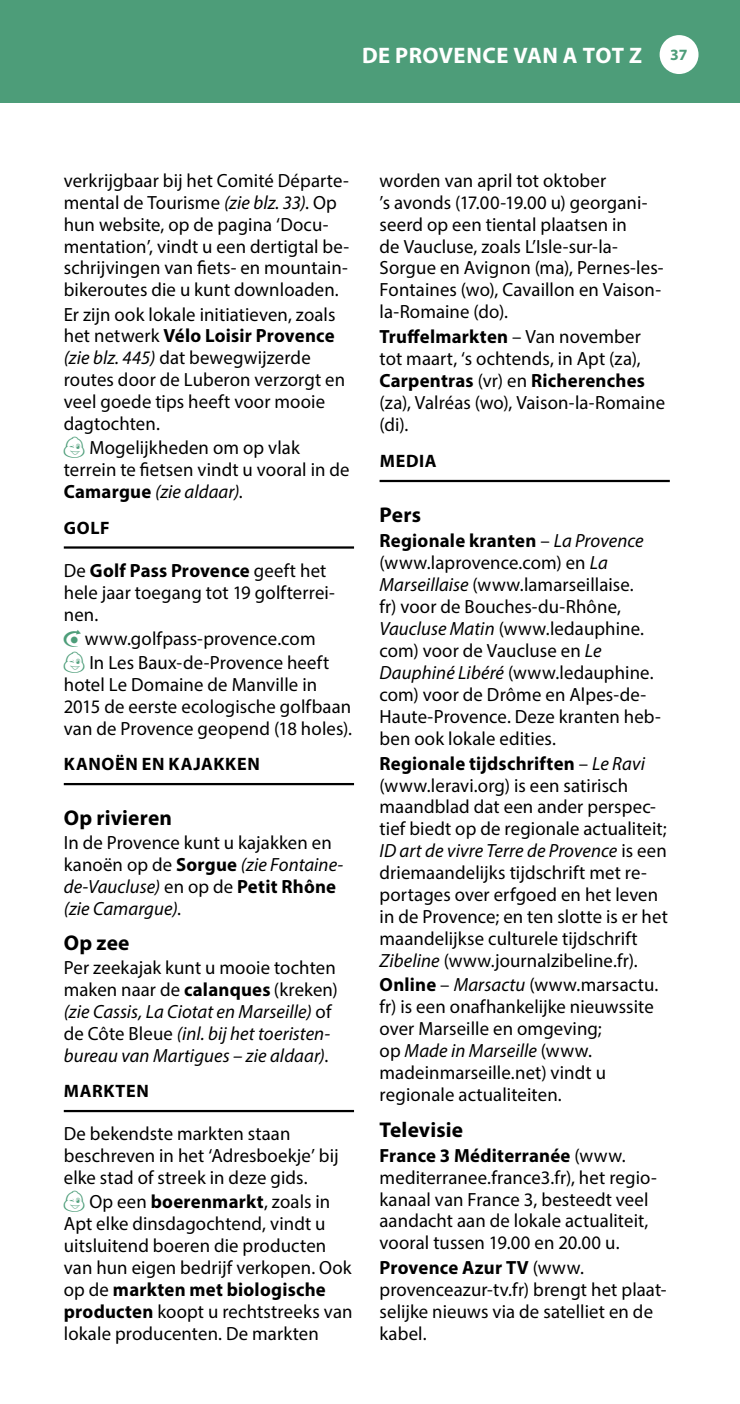
<style>
.page{position:relative;width:740px;height:1404px;background:#fff}
.page>*{position:absolute;margin:0;border:0;box-sizing:border-box;transform-origin:0 0}
.t1{font:700 22.5px "Myriad Pro";letter-spacing:.02em;color:#fff}
.t2{font:700 21.38px "Myriad Pro";letter-spacing:.01em;color:#000}
.t3{font:19.12px/21.8px "Myriad Pro";letter-spacing:.01em;color:#000}
.t4{font:italic 19.12px/21.8px "Myriad Pro";letter-spacing:.005em;color:#000}
.t5{font:700 18px "Myriad Pro";letter-spacing:.04em;color:#000}
.s1{font-size:15.75px;color:#4d9d79}
.s2{font-style:italic}
.s3{font-weight:700}
.s4{font-family:"Michelin";color:#4d9d79}
.s5{font-style:normal}
.s6{font-weight:700;font-style:normal}
</style>
<div class="page">
<hr style="left:64px;top:546px;width:290px;height:2px;background:#000">
<hr style="left:64px;top:783px;width:290px;height:2px;background:#000">
<hr style="left:64px;top:1109px;width:290px;height:3px;background:#000">
<hr style="left:379px;top:480px;width:291px;height:2px;background:#000">
<div style="left:0;top:0;width:740px;height:102px;background:#4d9d79"></div>
<div style="left:659px;top:35px;width:39px;height:39px;background:#fff;border-radius:50%"></div>
<p class="t1" style="left:362px;top:40px;width:327px">DE PROVENCE VAN A TOT Z <span class="s1">37</span></p>
<p class="t3" style="left:64px;top:169px;width:287px">verkrijgbaar bij het Comité Départe&shy;mental de Tourisme <span class="s2">(zie blz. 33)</span>. Op hun website, op de pagina ‘Docu&shy;mentation’, vindt u een dertigtal be&shy;schrijvingen van fiets- en mountain&shy;bikeroutes die u kunt downloaden.</p>
<p class="t3" style="left:64px;top:303px;width:283px">Er zijn ook lokale initiatieven, zoals het netwerk <span class="s3">Vélo Loisir Provence </span><span class="s2">(zie blz. 445)</span> dat bewegwijzerde routes door de Luberon verzorgt en veel goede tips heeft voor mooie dagtochten.</p>
<p class="t3" style="left:64px;top:437px;width:287px"><span class="s4">W</span> Mogelijkheden om op vlak terrein te fietsen vindt u vooral in de<br><span class="s3">Camargue</span> <span class="s2">(zie aldaar)</span>.</p>
<p class="t5" style="left:64px;top:516px;width:47px">GOLF</p>
<p class="t3" style="left:64px;top:559px;width:273px">De <span class="s3">Golf Pass Provence</span> geeft het hele jaar toegang tot 19 golfterrei&shy;nen.</p>
<p class="t3" style="left:64px;top:626px;width:267px;line-height:24.1px"><span class="s4">T</span> www.golfpass-provence.com<br><span class="s4">W</span> In Les Baux-de-Provence heeft</p>
<p class="t3" style="left:64px;top:673px;width:290px">hotel Le Domaine de Manville in<br>2015 de eerste ecologische golfbaan van de Provence geopend (18 holes).</p>
<p class="t5" style="left:64px;top:752px;width:197px">KANOËN EN KAJAKKEN</p>
<p class="t2" style="left:64px;top:803px;width:110px">Op rivieren</p>
<p class="t3" style="left:64px;top:831px;width:281px">In de Provence kunt u kajakken en kanoën op de <span class="s3">Sorgue</span> <span class="s2">(zie Fontaine&shy;de-Vaucluse)</span> en op de <span class="s3">Petit Rhône </span><span class="s2">(zie Camargue)</span>.</p>
<p class="t2" style="left:64px;top:928px;width:67px">Op zee</p>
<p class="t4" style="left:64px;top:956px;width:275px"><span class="s5">Per zeekajak kunt u mooie tochten maken naar de</span> <span class="s6">calanques</span> <span class="s5">(kreken) </span>(zie Cassis, La Ciotat en Marseille) <span class="s5">of de Côte Bleue</span> (inl. bij het toeristen&shy;bureau van Martigues – zie aldaar)<span class="s5">.</span></p>
<p class="t5" style="left:64px;top:1079px;width:86px">MARKTEN</p>
<p class="t3" style="left:64px;top:1122px;width:276px">De bekendste markten staan beschreven in het ‘Adresboekje’ bij elke stad of streek in deze gids.</p>
<p class="t3" style="left:64px;top:1190px;width:290px"><span class="s4">W</span> Op een <span class="s3">boerenmarkt</span>, zoals in<br>Apt elke dinsdagochtend, vindt u uitsluitend boeren die producten van hun eigen bedrijf verkopen. Ook op de <span class="s3">markten met biologische producten</span> koopt u rechtstreeks van lokale producenten. De markten</p>
<p class="t3" style="left:379px;top:169px;width:285px">worden van april tot oktober<br>’s avonds (17.00-19.00 u) georgani&shy;seerd op een tiental plaatsen in<br>de Vaucluse, zoals L’Isle-sur-la-<br>Sorgue en Avignon (ma), Pernes-les-<br>Fontaines (wo), Cavaillon en Vaison&shy;la-Romaine (do).</p>
<p class="t3" style="left:379px;top:325px;width:287px"><span class="s3">Truffelmarkten</span> – Van november tot maart, ‘s ochtends, in Apt (za),<br><span class="s3">Carpentras</span> (vr) en <span class="s3">Richerenches </span>(za), Valréas (wo), Vaison-la-Romaine (di).</p>
<p class="t5" style="left:380px;top:449px;width:58px">MEDIA</p>
<p class="t2" style="left:379px;top:501px;width:43px">Pers</p>
<p class="t3" style="left:379px;top:529px;width:283px"><span class="s3">Regionale kranten</span> – <span class="s2">La Provence </span>(www.laprovence.com) en <span class="s2">La<br>Marseillaise</span> (www.lamarseillaise.<br>fr) voor de Bouches-du-Rhône,<br><span class="s2">Vaucluse Matin</span> (www.ledauphine. com) voor de Vaucluse en <span class="s2">Le<br>Dauphiné Libéré</span> (www.ledauphine. com) voor de Drôme en Alpes-de-<br>Haute-Provence. Deze kranten heb&shy;ben ook lokale edities.</p>
<p class="t3" style="left:379px;top:752px;width:290px"><span class="s3">Regionale tijdschriften</span> – <span class="s2">Le Ravi </span>(www.leravi.org) is een satirisch maandblad dat een ander perspec&shy;tief biedt op de regionale actualiteit; <span class="s2">ID art de vivre Terre de Provence</span> is een driemaandelijks tijdschrift met re&shy;portages over erfgoed en het leven in de Provence; en ten slotte is er het maandelijkse culturele tijdschrift <span class="s2">Zibeline</span> (www.journalzibeline.fr).</p>
<p class="t3" style="left:379px;top:973px;width:280px"><span class="s3">Online</span> – <span class="s2">Marsactu</span> (www.marsactu. fr) is een onafhankelijke nieuwssite over Marseille en omgeving;<br>op <span class="s2">Made in Marseille</span> (www. madeinmarseille.net) vindt u regionale actualiteiten.</p>
<p class="t2" style="left:379px;top:1115px;width:85px">Televisie</p>
<p class="t3" style="left:379px;top:1144px;width:279px"><span class="s3">France 3 Méditerranée</span> (www. mediterranee.france3.fr), het regio&shy;kanaal van France 3, besteedt veel aandacht aan de lokale actualiteit, vooral tussen 19.00 en 20.00 u.</p>
<p class="t3" style="left:379px;top:1256px;width:288px"><span class="s3">Provence Azur TV</span> (www. provenceazur-tv.fr) brengt het plaat&shy;selijke nieuws via de satelliet en de kabel.</p>
</div>
